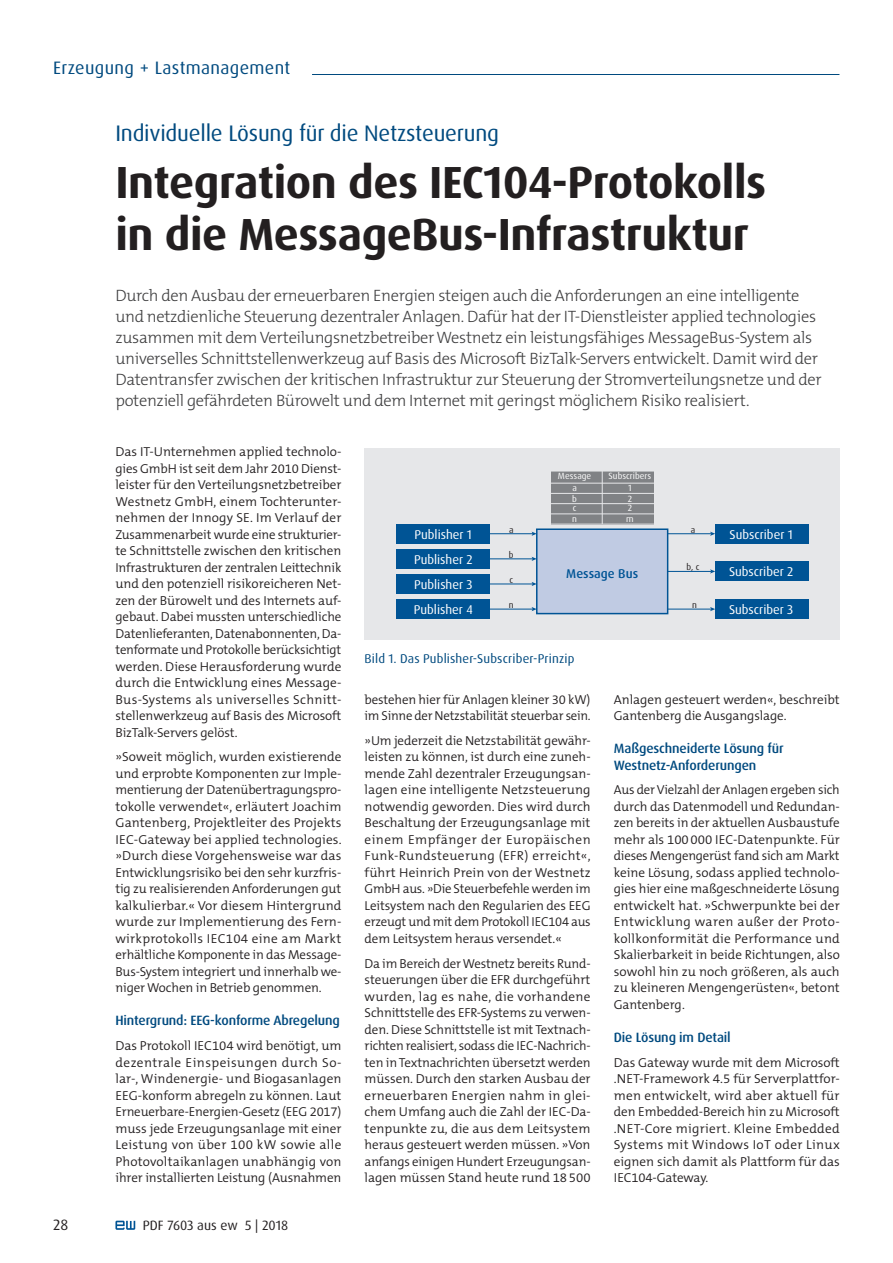
<style>
.page{position:relative;width:893px;height:1263px;background:#fff}
.page>*{position:absolute;margin:0;border:0;box-sizing:border-box;transform-origin:0 0}
.Titel_30{font:700 45px/52.5px "Dax OT";letter-spacing:-.01em;color:#231f20}
.Dachzeile_15{font:22.5px "Dax OT";letter-spacing:-.01em;color:#004a7f}
.t1{font:18px "Dax OT";letter-spacing:.02em;color:#004a7f}
.Vorspann_11__alleSp{font:300 16.5px/21px "The Mix B3";letter-spacing:-.02em;color:#3e3e3f}
.Seitenzahl{font:15px "Dax OT";color:#231f20}
.Zwischen1{font:500 13.5px/16.5px "Dax OT";letter-spacing:-.01em;color:#004a7f}
.Fusszeile{font:13.5px "Dax OT";color:#231f20}
.Body{font:300 13.05px/16.5px "The Mix B4";letter-spacing:-.01em;color:#231f20;text-align:justify}
.t2{font:12.75px "Dax OT";color:#fff}
.BU{font:12.75px "Dax OT";letter-spacing:.015em;color:#004a7f}
.t3{font:500 12.75px "Dax OT";color:#005495}
.t4{font:9px/11.2px "Dax OT";color:#fff;text-align:center}
.t5{font:9px "Dax OT";color:#231f20}
</style>
<div class="page">
<svg style="left:115px;top:1221px;width:20px;height:9px"></svg>
<hr style="left:312px;top:74px;width:527px;height:1px;background:#004a7f">
<div style="left:365px;top:449px;width:475px;height:191px;background:#e6e7e9"></div>
<div style="left:551px;top:471px;width:102px;height:53px;background:#808285"></div>
<hr style="left:547px;top:483px;width:110px;height:1px;background:#e6e7e9">
<hr style="left:547px;top:493px;width:110px;height:1px;background:#e6e7e9">
<hr style="left:547px;top:503px;width:110px;height:1px;background:#e6e7e9">
<hr style="left:547px;top:513px;width:110px;height:1px;background:#e6e7e9">
<hr style="left:547px;top:471px;width:110px;height:1px;background:#e6e7e9">
<div style="left:536px;top:528px;width:132px;height:86px;background:#c0cbe3;border:2px solid #005495"></div>
<div style="left:396px;top:599px;width:94px;height:20px;background:#005495"></div>
<div style="left:396px;top:574px;width:94px;height:19px;background:#005495"></div>
<div style="left:396px;top:549px;width:94px;height:19px;background:#005495"></div>
<div style="left:396px;top:524px;width:94px;height:19px;background:#005495"></div>
<div style="left:715px;top:599px;width:94px;height:20px;background:#005495"></div>
<div style="left:715px;top:562px;width:94px;height:19px;background:#005495"></div>
<div style="left:715px;top:524px;width:94px;height:19px;background:#005495"></div>
<hr style="left:489px;top:533px;width:44px;height:1px;background:#005495">
<svg style="left:532px;top:532px;width:5px;height:4px"></svg>
<hr style="left:489px;top:558px;width:44px;height:1px;background:#005495">
<svg style="left:532px;top:557px;width:5px;height:4px"></svg>
<hr style="left:489px;top:584px;width:44px;height:1px;background:#005495">
<svg style="left:532px;top:582px;width:5px;height:4px"></svg>
<hr style="left:668px;top:571px;width:44px;height:1px;background:#005495">
<svg style="left:710px;top:569px;width:5px;height:4px"></svg>
<hr style="left:489px;top:609px;width:44px;height:1px;background:#005495">
<svg style="left:532px;top:607px;width:5px;height:4px"></svg>
<hr style="left:668px;top:533px;width:44px;height:1px;background:#005495">
<svg style="left:710px;top:532px;width:5px;height:4px"></svg>
<hr style="left:668px;top:609px;width:44px;height:1px;background:#005495">
<svg style="left:710px;top:607px;width:5px;height:4px"></svg>
<hr style="left:602px;top:471px;width:1px;height:53px;background:#e6e7e9">
<h3 class="t1" style="left:53px;top:57px;width:239px">Erzeugung + Lastmanagement</h3>
<p class="Dachzeile_15" style="left:115px;top:119px;width:385px">Individuelle Lösung für die Netzsteuerung</p>
<p class="Titel_30" style="left:115px;top:156px;width:652px">Integration des IEC104-Protokolls in die MessageBus-Infrastruktur</p>
<p class="Vorspann_11__alleSp" style="left:115px;top:285px;width:708px">Durch den Ausbau der erneuerbaren Energien steigen auch die Anforderungen an eine intelligente und netzdienliche Steuerung dezentraler Anlagen. Dafür hat der IT-Dienstleister applied technologies zusammen mit dem Verteilungsnetzbetreiber Westnetz ein leistungsfähiges MessageBus-System als universelles Schnittstellenwerkzeug auf Basis des Microsoft BizTalk-Servers entwickelt. Damit wird der Datentransfer zwischen der kritischen Infrastruktur zur Steuerung der Stromverteilungsnetze und der potenziell gefährdeten Bürowelt und dem Internet mit geringst möglichem Risiko realisiert.</p>
<p class="Body" style="left:115px;top:444px;width:228px">Das IT-Unternehmen applied technolo&shy;gies GmbH ist seit dem Jahr 2010 Dienst&shy;leister für den Verteilungsnetzbetreiber Westnetz GmbH, einem Tochterunter&shy;nehmen der Innogy SE. Im Verlauf der Zusammenarbeit wurde eine strukturier&shy;te Schnittstelle zwischen den kritischen Infrastrukturen der zentralen Leittechnik und den potenziell risikoreicheren Net&shy;zen der Bürowelt und des Internets auf&shy;gebaut. Dabei mussten unterschiedliche Datenlieferanten, Datenabonnenten, Da&shy;tenformate und Protokolle berücksichtigt werden. Diese Herausforderung wurde durch die Entwicklung eines Message-Bus-Systems als universelles Schnitt&shy;stellenwerkzeug auf Basis des Microsoft BizTalk-Servers gelöst.</p>
<p class="Body" style="left:115px;top:749px;width:228px">»Soweit möglich, wurden existierende und erprobte Komponenten zur Imple&shy;mentierung der Datenübertragungspro&shy;tokolle verwendet«, erläutert Joachim Gantenberg, Projektleiter des Projekts IEC-Gateway bei applied technologies. »Durch diese Vorgehensweise war das Entwicklungsrisiko bei den sehr kurzfris&shy;tig zu realisierenden Anforderungen gut kalkulierbar.« Vor diesem Hintergrund wurde zur Implementierung des Fern&shy;wirkprotokolls IEC104 eine am Markt erhältliche Komponente in das Message-Bus-System integriert und innerhalb we&shy;niger Wochen in Betrieb genommen.</p>
<p class="Zwischen1" style="left:115px;top:1013px;width:226px">Hintergrund: EEG-konforme Abregelung</p>
<p class="Body" style="left:115px;top:1038px;width:228px">Das Protokoll IEC104 wird benötigt, um dezentrale Einspeisungen durch So&shy;lar-, Windenergie- und Biogasanlagen EEG-konform abregeln zu können. Laut Erneuerbare-Energien-Gesetz (EEG 2017) muss jede Erzeugungsanlage mit einer Leistung von über 100 kW sowie alle Photovoltaikanlagen unabhängig von ihrer installierten Leistung (Ausnahmen</p>
<p class="t4" style="left:609px;top:471px;width:44px">Subscribers</p>
<p class="t4" style="left:626px;top:513px;width:9px">m</p>
<p class="t4" style="left:558px;top:471px;width:35px">Message a</p>
<p class="t4" style="left:572px;top:513px;width:6px">n</p>
<p class="t4" style="left:628px;top:482px;width:5px">1</p>
<p class="t4" style="left:572px;top:493px;width:6px">b</p>
<p class="t4" style="left:628px;top:494px;width:6px;line-height:9.6px;text-align:left">2<br>2</p>
<p class="t4" style="left:573px;top:503px;width:5px">c</p>
<p class="t5" style="left:509px;top:524px;width:6px">a</p>
<p class="t5" style="left:691px;top:524px;width:6px">a</p>
<p class="t5" style="left:509px;top:549px;width:6px">b</p>
<p class="t5" style="left:509px;top:574px;width:5px">c</p>
<p class="t5" style="left:509px;top:599px;width:6px">n</p>
<p class="t2" style="left:729px;top:601px;width:66px">Subscriber 3</p>
<p class="t2" style="left:415px;top:526px;width:59px">Publisher 1</p>
<p class="t2" style="left:729px;top:526px;width:65px">Subscriber 1</p>
<p class="t2" style="left:414px;top:551px;width:60px">Publisher 2</p>
<p class="t5" style="left:687px;top:561px;width:14px">b, c</p>
<p class="t2" style="left:729px;top:564px;width:66px">Subscriber 2</p>
<p class="t3" style="left:566px;top:565px;width:73px">Message Bus</p>
<p class="t2" style="left:414px;top:576px;width:60px">Publisher 3</p>
<p class="t5" style="left:692px;top:599px;width:6px">n</p>
<p class="t2" style="left:414px;top:601px;width:60px">Publisher 4</p>
<p class="BU" style="left:365px;top:650px;width:211px">Bild 1. Das Publisher-Subscriber-Prinzip</p>
<p class="Body" style="left:365px;top:691px;width:228px">bestehen hier für Anlagen kleiner 30 kW) im Sinne der Netzstabilität steuerbar sein.</p>
<p class="Body" style="left:365px;top:733px;width:228px">»Um jederzeit die Netzstabilität gewähr&shy;leisten zu können, ist durch eine zuneh&shy;mende Zahl dezentraler Erzeugungsan&shy;lagen eine intelligente Netzsteuerung notwendig geworden. Dies wird durch Beschaltung der Erzeugungsanlage mit einem Empfänger der Europäischen Funk-Rundsteuerung (EFR) erreicht«, führt Heinrich Prein von der Westnetz GmbH aus. »Die Steuerbefehle werden im Leitsystem nach den Regularien des EEG erzeugt und mit dem Protokoll IEC104 aus dem Leitsystem heraus versendet.«</p>
<p class="Body" style="left:365px;top:955px;width:228px">Da im Bereich der Westnetz bereits Rund&shy;steuerungen über die EFR durchgeführt wurden, lag es nahe, die vorhandene Schnittstelle des EFR-Systems zu verwen&shy;den. Diese Schnittstelle ist mit Textnach&shy;richten realisiert, sodass die IEC-Nachrich&shy;ten in Textnachrichten übersetzt werden müssen. Durch den starken Ausbau der erneuerbaren Energien nahm in glei&shy;chem Umfang auch die Zahl der IEC-Da&shy;tenpunkte zu, die aus dem Leitsystem heraus gesteuert werden müssen. »Von anfangs einigen Hundert Erzeugungsan&shy;lagen müssen Stand heute rund 18500</p>
<p class="Body" style="left:614px;top:691px;width:227px">Anlagen gesteuert werden«, beschreibt<br>Gantenberg die Ausgangslage.</p>
<p class="Zwischen1" style="left:614px;top:740px;width:171px">Maßgeschneiderte Lösung für<br>Westnetz-Anforderungen</p>
<p class="Body" style="left:614px;top:782px;width:228px">Aus der Vielzahl der Anlagen ergeben sich durch das Datenmodell und Redundan&shy;zen bereits in der aktuellen Ausbaustufe mehr als 100000 IEC-Datenpunkte. Für dieses Mengengerüst fand sich am Markt keine Lösung, sodass applied technolo&shy;gies hier eine maßgeschneiderte Lösung entwickelt hat. »Schwerpunkte bei der Entwicklung waren außer der Proto&shy;kollkonformität die Performance und Skalierbarkeit in beide Richtungen, also sowohl hin zu noch größeren, als auch zu kleineren Mengengerüsten«, betont Gantenberg.</p>
<p class="Zwischen1" style="left:614px;top:1029px;width:119px">Die Lösung im Detail</p>
<p class="Body" style="left:614px;top:1054px;width:228px">Das Gateway wurde mit dem Microsoft .NET-Framework 4.5 für Serverplattfor&shy;men entwickelt, wird aber aktuell für den Embedded-Bereich hin zu Microsoft .NET-Core migriert. Kleine Embedded Systems mit Windows IoT oder Linux eignen sich damit als Plattform für das IEC104-Gateway.</p>
<p class="Seitenzahl" style="left:53px;top:1215px;width:17px">28</p>
<p class="Fusszeile" style="left:143px;top:1216px;width:147px">PDF 7603 aus ew 5 | 2018</p>
</div>
